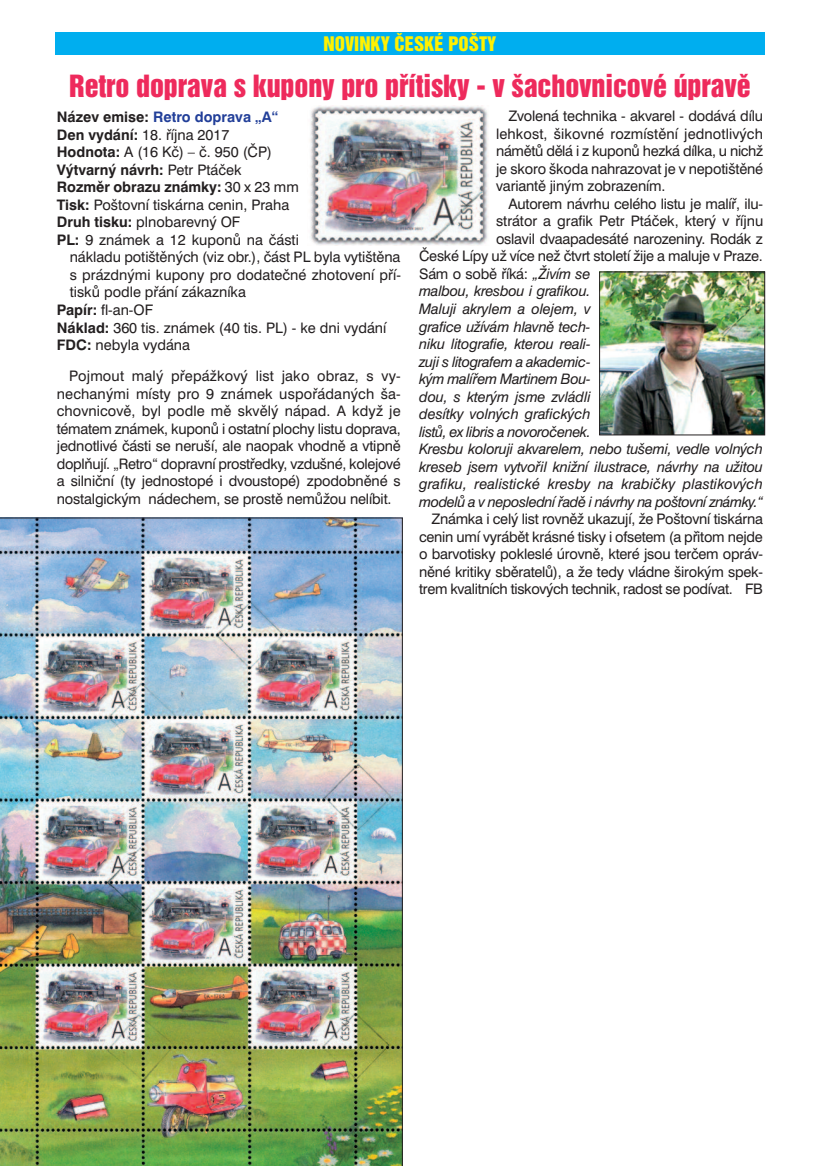
<style>
.page{position:relative;width:819px;height:1166px;background:#fff}
.page>*{position:absolute;margin:0;border:0;box-sizing:border-box;transform-origin:0 0}
.t1{font:28px "Switzerland Inserat";letter-spacing:-.005em;color:#ee2a5c}
.t2{font:18.38px "Switzerland Inserat";color:#fff101}
.t3{font:14.53px/17.5px "Swiss 721 BTCE";letter-spacing:-.01em;color:#231f20;text-align:justify}
.t4{font:italic 14.53px "Swiss 721 BTCE";letter-spacing:-.015em;color:#231f20}
.t5{font:700 14.53px "Swiss 721 BTCE";color:#231f20}
.t6{font:italic 14.53px "Swiss 721 BTCE";letter-spacing:.005em;color:#231f20}
.t7{font:700 14.53px "Swiss 721 BTCE";color:#223f99}
.s1{color:#231f20}
.s2{font-weight:700}
.s3{font-weight:400}
.s4{font-style:italic}
</style>
<div class="page">
<img style="left:0;top:518px;width:402px;height:648px">
<div style="left:55px;top:32px;width:709px;height:22px;background:#00aeef"></div>
<img style="left:310px;top:106px;width:179px;height:140px">
<img style="left:601px;top:274px;width:161px;height:159px">
<div style="left:599px;top:272px;width:165px;height:163px;border:1px solid #231f20"></div>
<p class="t2" style="left:323px;top:34px;width:174px">NOVINKY ČESKÉ POŠTY</p>
<h1 class="t1" style="left:69px;top:71px;width:683px">Retro doprava s kupony pro přítisky - v šachovnicové úpravě</h1>
<p class="t7" style="left:57px;top:112px;width:223px"><span class="s1">Název emise:</span> Retro doprava „A“</p>
<p class="t3" style="left:57px;top:127px;width:174px"><span class="s2">Den vydání:</span> 18. října 2017</p>
<p class="t3" style="left:57px;top:145px;width:217px"><span class="s2">Hodnota:</span> A (16 Kč) – č. 950 (ČP)</p>
<p class="t5" style="left:57px;top:164px;width:186px">Výtvarný návrh: <span class="s3">Petr Ptáček</span></p>
<p class="t5" style="left:57px;top:182px;width:243px">Rozměr obrazu známky: <span class="s3">30 x 23 mm</span></p>
<p class="t3" style="left:57px;top:197px;width:234px"><span class="s2">Tisk:</span> Poštovní tiskárna cenin, Praha</p>
<p class="t3" style="left:57px;top:215px;width:185px"><span class="s2">Druh tisku:</span> plnobarevný OF</p>
<p class="t3" style="left:57px;top:232px;width:243px"><span class="s2">PL:</span> 9 známek a 12 kuponů na části</p>
<p class="t3" style="left:70px;top:250px;width:332px">nákladu potištěných (viz obr.), část PL byla vytištěna</p>
<p class="t3" style="left:70px;top:267px;width:332px">s prázdnými kupony pro dodatečné zhotovení pří -</p>
<p class="t3" style="left:70px;top:285px;width:178px">tisků podle přání zákazníka</p>
<p class="t3" style="left:57px;top:302px;width:98px"><span class="s2">Papír:</span> fl-an-OF</p>
<p class="t3" style="left:57px;top:320px;width:331px"><span class="s2">Náklad:</span> 360 tis. známek (40 tis. PL) - ke dni vydání</p>
<p class="t3" style="left:57px;top:337px;width:135px"><span class="s2">FDC:</span> nebyla vydána</p>
<p class="t3" style="left:496px;top:109px;width:268px;text-indent:12px">Zvolená technika - akvarel - dodává dílu lehkost, šikovné rozmístění jednotlivých námětů dělá i z kuponů hezká dílka, u nichž je skoro škoda nahrazovat je v nepotištěné variantě jiným zobrazením.</p>
<p class="t3" style="left:508px;top:196px;width:256px">Autorem návrhu celého listu je malíř, ilu-</p>
<p class="t3" style="left:496px;top:214px;width:268px">strátor a grafik Petr Ptáček, který v říjnu</p>
<p class="t3" style="left:496px;top:231px;width:268px">oslavil dvaapadesáté narozeniny. Rodák z</p>
<p class="t3" style="left:419px;top:249px;width:345px">České Lípy už více než čtvrt století žije a maluje v Praze.</p>
<p class="t3" style="left:419px;top:266px;width:173px">Sám o sobě říká: <span class="s4">„Živím se</span></p>
<p class="t4" style="left:419px;top:286px;width:173px">malbou, kresbou i grafikou.</p>
<p class="t4" style="left:419px;top:303px;width:173px">Maluji akrylem a olejem, v</p>
<p class="t4" style="left:419px;top:321px;width:173px">grafice užívám hlavně tech -</p>
<p class="t4" style="left:419px;top:338px;width:173px">niku litografie, kterou reali -</p>
<p class="t4" style="left:419px;top:356px;width:173px">zu ji s litografem a akademic -</p>
<p class="t4" style="left:419px;top:373px;width:173px">kým malířem Martinem Bou -</p>
<p class="t4" style="left:419px;top:391px;width:173px">dou, s kterým jsme zvládli</p>
<p class="t4" style="left:419px;top:409px;width:173px">desítky volných grafických</p>
<p class="t4" style="left:419px;top:426px;width:173px">listů, ex libris a novoroče nek.</p>
<p class="t4" style="left:419px;top:444px;width:345px">Kresbu koloruji akvarelem, nebo tušemi, vedle volných</p>
<p class="t4" style="left:419px;top:461px;width:345px">kreseb jsem vytvořil knižní ilustrace, návrhy na užitou</p>
<p class="t6" style="left:419px;top:479px;width:345px">grafiku, realistické kresby na krabičky plastikových</p>
<p class="t4" style="left:419px;top:496px;width:345px">modelů a v neposlední řadě i návrhy na poštovní známky.“</p>
<p class="t3" style="left:419px;top:512px;width:345px;text-indent:12px">Známka i celý list rovněž ukazují, že Poštovní tiskárna cenin umí vyrábět krásné tisky i ofsetem (a přitom nejde o barvotisky pokleslé úrovně, které jsou terčem opráv - něné kritiky sběratelů), a že tedy vládne širokým spek&shy;trem kvalitních tiskových technik, radost se podívat. FB</p>
<p class="t3" style="left:57px;top:369px;width:345px;text-indent:12px">Pojmout malý přepážkový list jako obraz, s vy&shy;nechanými místy pro 9 známek uspořádaných ša&shy;chovnicově, byl podle mě skvělý nápad. A když je tématem známek, kuponů i ostatní plochy listu doprava, jednotlivé části se neruší, ale naopak vhodně a vtipně doplňují. „Retro“ dopravní prostředky, vzdušné, kolejové a silniční (ty jednostopé i dvoustopé) zpodobněné s nostalgickým nádechem, se prostě nemůžou nelíbit.</p>
</div>
